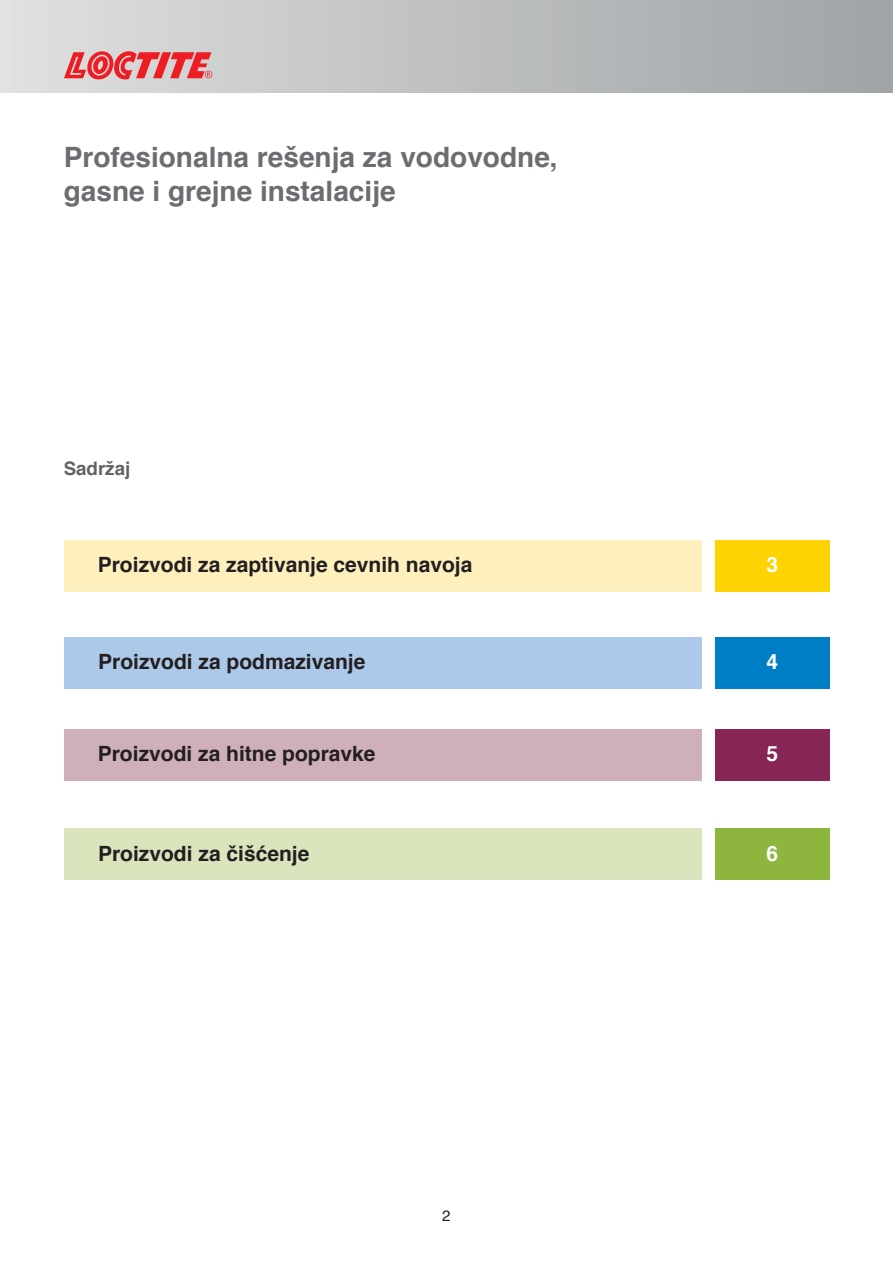
<style>
.page{position:relative;width:893px;height:1263px;background:#fff}
.page>*{position:absolute;margin:0;border:0;box-sizing:border-box;transform-origin:0 0}
.t1{font:700 28.05px/33.6px "Helvetica";color:#6c6d70}
.t2{font:700 21px "Helvetica";color:#231f20}
.t3{font:700 21px "Helvetica";color:#fff}
.t4{font:700 18.75px "Helvetica";color:#636366}
.t5{font:15px "Helvetica";color:#231f20}
</style>
<div class="page">
<div style="left:0;top:0;width:893px;height:92px;background:linear-gradient(to right,#e0e0e0,#9ea3a5)"></div>
<svg style="left:64px;top:51px;width:148px;height:28px;background:#e37073"></svg>
<div style="left:64px;top:540px;width:638px;height:51px;background:#fef0bd"></div>
<div style="left:64px;top:637px;width:638px;height:52px;background:#acc9e9"></div>
<div style="left:64px;top:729px;width:638px;height:52px;background:#cfafb8"></div>
<div style="left:64px;top:828px;width:638px;height:52px;background:#dae4bd"></div>
<div style="left:715px;top:540px;width:114px;height:51px;background:#fed304"></div>
<div style="left:715px;top:637px;width:114px;height:52px;background:#007ec5"></div>
<div style="left:715px;top:729px;width:114px;height:52px;background:#872557"></div>
<div style="left:715px;top:828px;width:114px;height:52px;background:#8eb63e"></div>
<h1 class="t1" style="left:64px;top:143px;width:495px">Profesionalna rešenja za vodovodne, gasne i grejne instalacije</h1>
<p class="t4" style="left:64px;top:460px;width:68px">Sadržaj</p>
<p class="t2" style="left:98px;top:556px;width:376px">Proizvodi za zaptivanje cevnih navoja</p>
<p class="t2" style="left:98px;top:653px;width:269px">Proizvodi za podmazivanje</p>
<p class="t2" style="left:98px;top:745px;width:279px">Proizvodi za hitne popravke</p>
<p class="t2" style="left:98px;top:844px;width:213px">Proizvodi za čišćenje</p>
<p class="t5" style="left:442px;top:1209px;width:10px">2</p>
<p class="t3" style="left:766px;top:555px;width:13px">3</p>
<p class="t3" style="left:766px;top:653px;width:13px">4</p>
<p class="t3" style="left:766px;top:745px;width:13px">5</p>
<p class="t3" style="left:766px;top:844px;width:13px">6</p>
</div>
